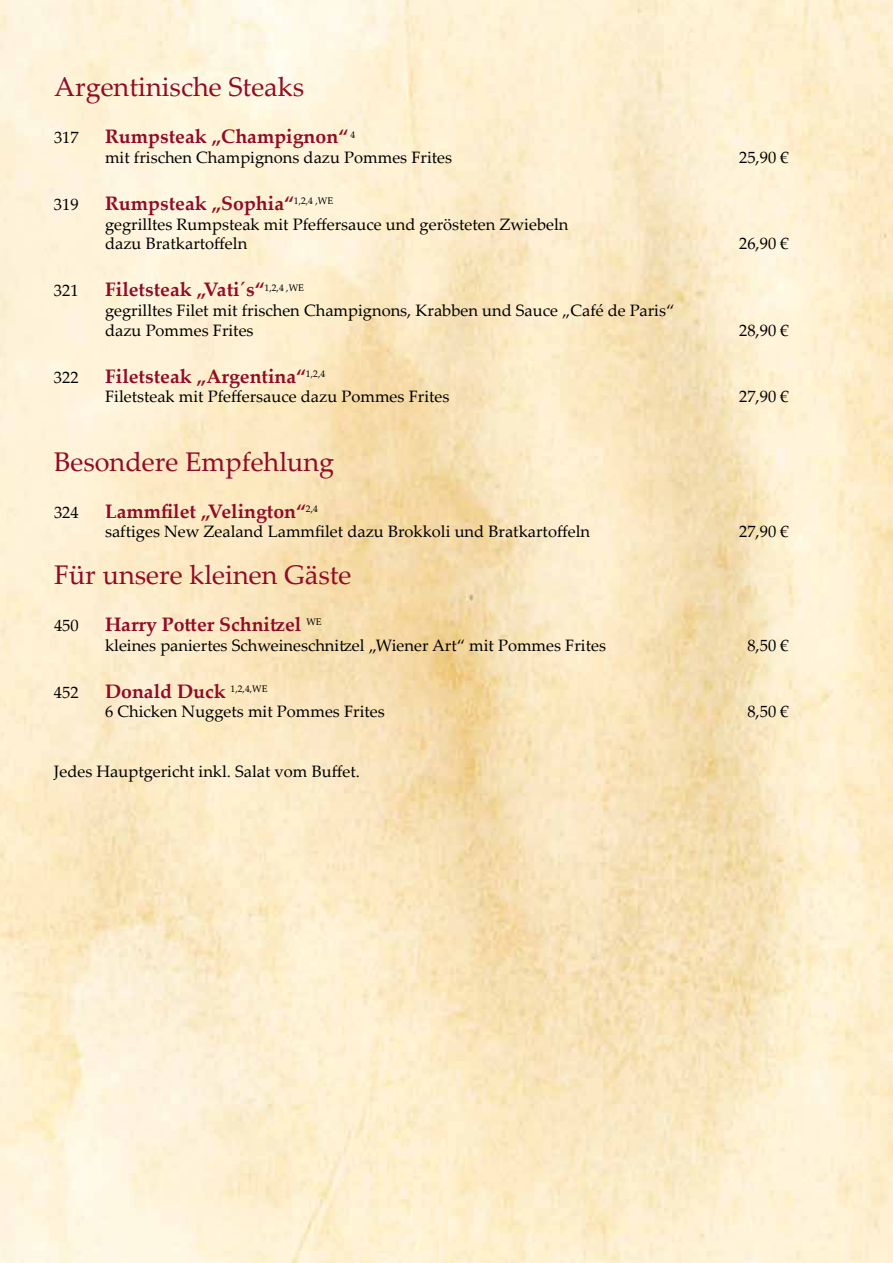
<style>
.page{position:relative;width:893px;height:1263px;background:#fff}
.page>*{position:absolute;margin:0;border:0;box-sizing:border-box;transform-origin:0 0}
.t1{font:27px "Palatino Linotype";color:#910b26}
.t2{font:700 19.5px "Palatino Linotype";color:#910b26}
.t3{font:16.5px/19.8px "Palatino Linotype";color:#000}
</style>
<div class="page">
<h1 class="t1" style="left:54px;top:68px;width:252px">Argentinische Steaks</h1>
<p class="t3" style="left:54px;top:127px;width:26px">317</p>
<p class="t2" style="left:105px;top:123px;width:252px">Rumpsteak „Champignon“ <sup>4</sup></p>
<p class="t3" style="left:105px;top:147px;width:349px">mit frischen Champignons dazu Pommes Frites</p>
<p class="t3" style="left:739px;top:147px;width:51px">25,90 €</p>
<p class="t3" style="left:54px;top:194px;width:26px">319</p>
<p class="t2" style="left:105px;top:189px;width:230px">Rumpsteak „Sophia“<sup>1,2,4</sup> <sup>,WE</sup></p>
<p class="t3" style="left:105px;top:213px;width:465px">gegrilltes Rumpsteak mit Pfeffersauce und gerösteten Zwiebeln dazu Bratkartoffeln</p>
<p class="t3" style="left:739px;top:233px;width:51px">26,90 €</p>
<p class="t3" style="left:54px;top:280px;width:26px">321</p>
<p class="t2" style="left:105px;top:276px;width:201px">Filetsteak „Vati´s“<sup>1,2,4</sup> <sup>,WE</sup></p>
<p class="t3" style="left:105px;top:300px;width:571px">gegrilltes Filet mit frischen Champignons, Krabben und Sauce „Café de Paris“ dazu Pommes Frites</p>
<p class="t3" style="left:739px;top:320px;width:51px">28,90 €</p>
<p class="t3" style="left:54px;top:366px;width:26px">322</p>
<p class="t2" style="left:105px;top:362px;width:222px">Filetsteak „Argentina“<sup>1,2,4</sup></p>
<p class="t3" style="left:105px;top:386px;width:346px">Filetsteak mit Pfeffersauce dazu Pommes Frites</p>
<p class="t3" style="left:739px;top:386px;width:51px">27,90 €</p>
<h1 class="t1" style="left:54px;top:442px;width:282px">Besondere Empfehlung</h1>
<p class="t3" style="left:54px;top:501px;width:26px">324</p>
<p class="t2" style="left:105px;top:497px;width:214px">Lammfilet „Velington“<sup>2,4</sup></p>
<p class="t3" style="left:105px;top:521px;width:487px">saftiges New Zealand Lammfilet dazu Brokkoli und Bratkartoffeln</p>
<p class="t3" style="left:739px;top:521px;width:51px">27,90 €</p>
<h1 class="t1" style="left:54px;top:556px;width:299px">Für unsere kleinen Gäste</h1>
<p class="t3" style="left:54px;top:615px;width:26px">450</p>
<p class="t2" style="left:105px;top:610px;width:218px">Harry Potter Schnitzel <sup>WE</sup></p>
<p class="t3" style="left:105px;top:635px;width:502px">kleines paniertes Schweineschnitzel „Wiener Art“ mit Pommes Frites</p>
<p class="t3" style="left:747px;top:635px;width:43px">8,50 €</p>
<p class="t3" style="left:54px;top:681px;width:26px">452</p>
<p class="t2" style="left:105px;top:677px;width:164px">Donald Duck <sup>1,2,4,WE</sup></p>
<p class="t3" style="left:105px;top:701px;width:281px">6 Chicken Nuggets mit Pommes Frites</p>
<p class="t3" style="left:747px;top:701px;width:43px">8,50 €</p>
<p class="t3" style="left:54px;top:761px;width:307px">Jedes Hauptgericht inkl. Salat vom Buffet.</p>
</div>
